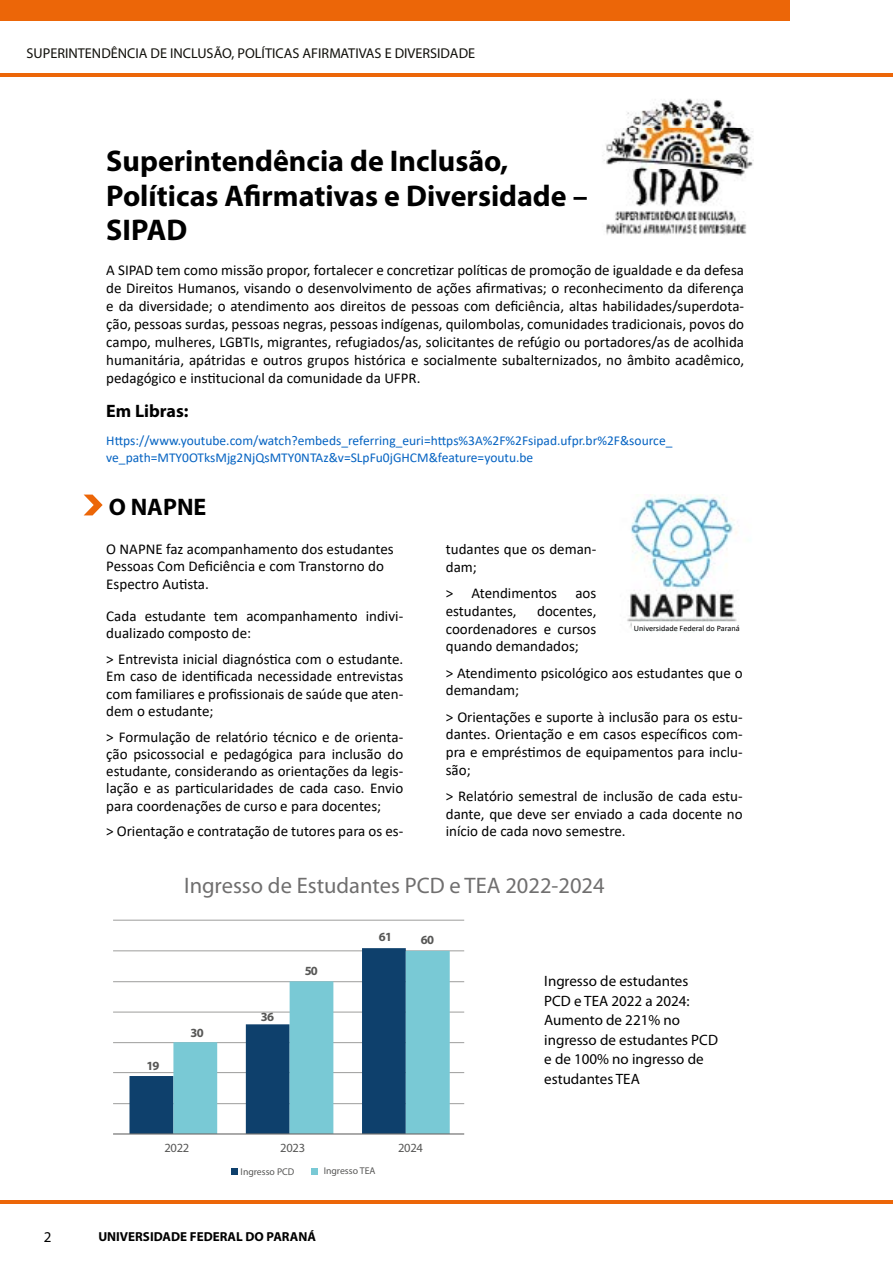
<style>
.page{position:relative;width:893px;height:1263px;background:#fff}
.page>*{position:absolute;margin:0;border:0;box-sizing:border-box;transform-origin:0 0}
.t1{font:700 30px/34.5px "Myriad Pro";color:#000}
.t2{font:700 24px "Myriad Pro";color:#000}
.t3{font:22.5px "Myriad Pro";color:#706f6f}
.t4{font:700 18px "Myriad Pro";color:#000}
.t5{font:15px/17.2px "Calibri";color:#000;text-align:justify}
.t6{font:15px/19.5px "Myriad Pro";color:#000}
.t7{font:14.25px "Myriad Pro";color:#12110c}
.t8{font:13.5px/17.5px "Calibri";color:#0563c2}
.t9{font:700 13.05px "Myriad Pro";color:#000}
.t10{font:700 12.6px "Myriad Pro";letter-spacing:-.06em;color:#575756}
.t11{font:12.6px "Myriad Pro";letter-spacing:-.02em;color:#575756}
.t12{font:9.75px "Myriad Pro";color:#575756}
.t13{font:8.25px "Calibri";color:#000}
</style>
<div class="page">
<div style="left:0;top:0;width:790px;height:20px;background:#ec6608"></div>
<hr style="left:0;top:73px;width:893px;height:4px;background:#ec6608">
<hr style="left:0;top:1200px;width:893px;height:3px;background:#ec6608">
<hr style="left:113px;top:920px;width:351px;height:1px;background:#9d9d9c">
<hr style="left:113px;top:950px;width:351px;height:1px;background:#9d9d9c">
<hr style="left:113px;top:981px;width:351px;height:1px;background:#9d9d9c">
<hr style="left:113px;top:1012px;width:351px;height:1px;background:#9d9d9c">
<hr style="left:113px;top:1042px;width:351px;height:1px;background:#9d9d9c">
<hr style="left:113px;top:1072px;width:351px;height:1px;background:#9d9d9c">
<hr style="left:113px;top:1103px;width:351px;height:1px;background:#9d9d9c">
<svg style="left:231px;top:1168px;width:6px;height:6px"></svg>
<svg style="left:312px;top:1168px;width:6px;height:6px"></svg>
<svg style="left:129px;top:948px;width:277px;height:185px"></svg>
<svg style="left:173px;top:951px;width:277px;height:182px"></svg>
<hr style="left:113px;top:1133px;width:351px;height:1px;background:#575756">
<svg style="left:84px;top:495px;width:19px;height:20px"></svg>
<img style="left:627px;top:494px;width:110px;height:137px">
<div style="left:633px;top:623px;width:104px;height:6px;background:#fff"></div>
<img style="left:602px;top:98px;width:152px;height:137px">
<p class="t7" style="left:27px;top:45px;width:450px">SUPERINTENDÊNCIA DE INCLUSÃO, POLÍTICAS AFIRMATIVAS E DIVERSIDADE</p>
<h1 class="t1" style="left:106px;top:143px;width:483px">Superintendência de Inclusão,<br>Políticas Afirmativas e Diversidade –<br>SIPAD</h1>
<p class="t5" style="left:106px;top:261px;width:639px;line-height:18px">A SIPAD tem como missão propor, fortalecer e concretizar políticas de promoção de igualdade e da defesa de Direitos Humanos, visando o desenvolvimento de ações afirmativas; o reconhecimento da diferença e da diversidade; o atendimento aos direitos de pessoas com deficiência, altas habilidades/superdota&shy;ção, pessoas surdas, pessoas negras, pessoas indígenas, quilombolas, comunidades tradicionais, povos do campo, mulheres, LGBTIs, migrantes, refugiados/as, solicitantes de refúgio ou portadores/as de acolhida humanitária, apátridas e outros grupos histórica e socialmente subalternizados, no âmbito acadêmico, pedagógico e institucional da comunidade da UFPR.</p>
<p class="t4" style="left:106px;top:400px;width:84px">Em Libras:</p>
<p class="t8" style="left:106px;top:431px;width:568px">Https://www.youtube.com/watch?embeds_referring_euri=https%3A%2F%2Fsipad.ufpr.br%2F&amp;source_ ve_path=MTY0OTksMjg2NjQsMTY0NTAz&amp;v=SLpFu0jGHCM&amp;feature=youtu.be</p>
<h2 class="t2" style="left:109px;top:492px;width:99px">O NAPNE</h2>
<p class="t5" style="left:106px;top:540px;width:289px;text-align:left">O NAPNE faz acompanhamento dos estudantes<br>Pessoas Com Deficiência e com Transtorno do<br>Espectro Autista.</p>
<p class="t5" style="left:106px;top:607px;width:298px">Cada estudante tem acompanhamento indivi&shy;dualizado composto de:</p>
<p class="t5" style="left:106px;top:650px;width:298px">&gt; Entrevista inicial diagnóstica com o estudante.<br>Em caso de identificada necessidade entrevistas com familiares e profissionais de saúde que aten&shy;dem o estudante;</p>
<p class="t5" style="left:106px;top:728px;width:298px">&gt; Formulação de relatório técnico e de orienta&shy;ção psicossocial e pedagógica para inclusão do estudante, considerando as orientações da legis&shy;lação e as particularidades de cada caso. Envio para coordenações de curso e para docentes;</p>
<p class="t5" style="left:106px;top:822px;width:298px">&gt; Orientação e contratação de tutores para os es-</p>
<p class="t5" style="left:446px;top:540px;width:152px;line-height:17.7px">tudantes que os deman&shy;dam;</p>
<p class="t5" style="left:446px;top:584px;width:152px;line-height:17.7px">&gt; Atendimentos aos estudantes,</p>
<p class="t5" style="left:446px;top:602px;width:152px;line-height:17.7px;text-indent:91px">docentes, coordenadores e cursos quando demandados;</p>
<p class="t5" style="left:446px;top:663px;width:298px;line-height:17.7px">&gt; Atendimento psicológico aos estudantes que o demandam;</p>
<p class="t5" style="left:446px;top:707px;width:298px;line-height:17.7px">&gt; Orientações e suporte à inclusão para os estu&shy;dantes. Orientação e em casos específicos com&shy;pra e empréstimos de equipamentos para inclu&shy;são;</p>
<p class="t5" style="left:446px;top:787px;width:298px;line-height:17.7px">&gt; Relatório semestral de inclusão de cada estu&shy;dante, que deve ser enviado a cada docente no início de cada novo semestre.</p>
<p class="t13" style="left:634px;top:622px;width:107px">Universidade Federal do Paraná</p>
<h3 class="t3" style="left:184px;top:871px;width:422px">Ingresso de Estudantes PCD e TEA 2022-2024</h3>
<p class="t10" style="left:146px;top:1057px;width:15px">19</p>
<p class="t10" style="left:191px;top:1024px;width:15px">30</p>
<p class="t10" style="left:261px;top:1008px;width:15px">36</p>
<p class="t10" style="left:305px;top:963px;width:15px">50</p>
<p class="t10" style="left:379px;top:928px;width:15px">61</p>
<p class="t10" style="left:421px;top:932px;width:15px">60</p>
<p class="t11" style="left:164px;top:1140px;width:26px">2022</p>
<p class="t11" style="left:280px;top:1140px;width:26px">2023</p>
<p class="t11" style="left:398px;top:1140px;width:26px">2024</p>
<p class="t12" style="left:241px;top:1165px;width:55px">Ingresso PCD</p>
<p class="t12" style="left:324px;top:1164px;width:53px">Ingresso TEA</p>
<p class="t6" style="left:44px;top:1227px;width:9px">2</p>
<p class="t9" style="left:98px;top:1228px;width:219px">UNIVERSIDADE FEDERAL DO PARANÁ</p>
<p class="t6" style="left:544px;top:971px;width:175px">Ingresso de estudantes<br>PCD e TEA 2022 a 2024:<br>Aumento de 221% no ingresso de estudantes PCD e de 100% no ingresso de estudantes TEA</p>
</div>
